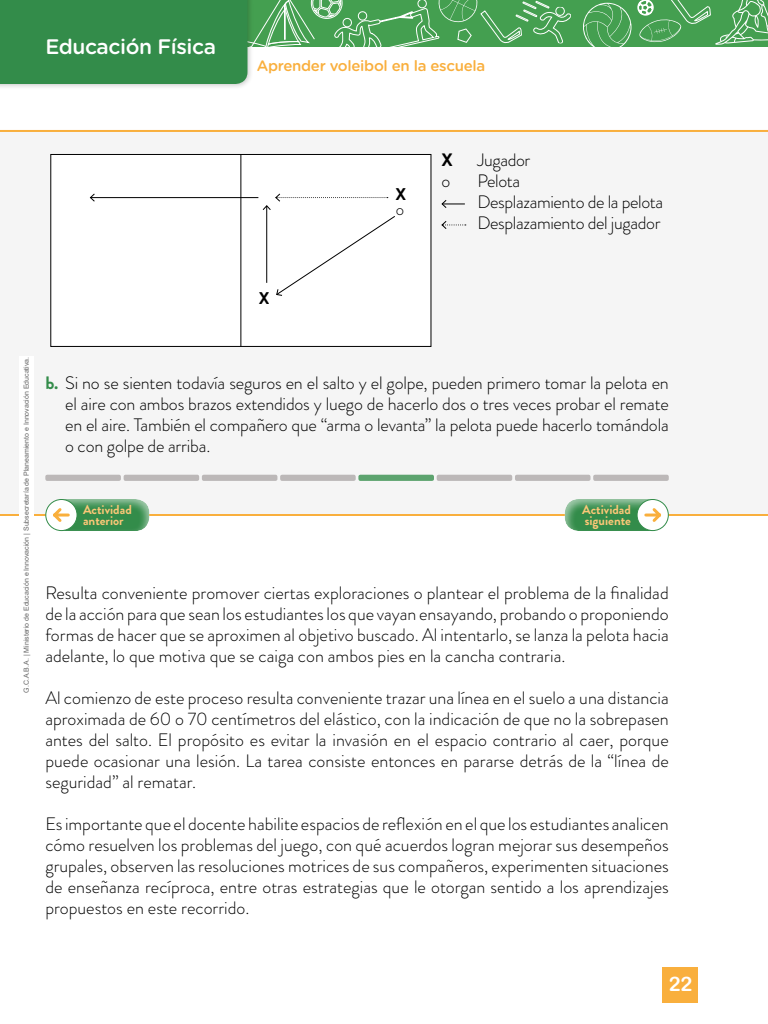
<style>
.page{position:relative;width:768px;height:1024px;background:#fff}
.page>*{position:absolute;margin:0;border:0;box-sizing:border-box;transform-origin:0 0}
.t1{font:500 21px "Gotham Rounded";letter-spacing:-.02em;color:#fff}
.t2{font:20px "Arial Rounded MT Bold";color:#fff}
.t3{font:300 18px/21px "Brandon Grotesque";color:#000;text-align:justify}
.t4{font:300 18px/21px "Brandon Grotesque";letter-spacing:-.02em;color:#000}
.t5{font:700 18px "Brandon Grotesque";color:#000}
.t6{font:700 16.9px "Brandon Grotesque";color:#000}
.t7{font:300 16.9px "Brandon Grotesque";color:#000}
.t8{font:500 15px "Gotham Rounded";letter-spacing:-.02em;color:#f9af3d}
.t9{font:700 13px/11px "Brandon Grotesque";color:#fbc777}
.t10{font:7px "Arial";color:#666}
.s1{font-weight:700;color:#338c4a}
</style>
<div class="page">
<div style="left:240px;top:0;width:528px;height:47px;background:#449f50"></div>
<svg style="left:583px;top:0;width:185px;height:47px"></svg>
<div style="left:662px;top:967px;width:36px;height:36px;background:#f9af3d"></div>
<div style="left:0;top:0;width:254px;height:90px;background:#000;opacity:.22"></div>
<svg style="left:0;top:0;width:571px;height:84px"></svg>
<div style="left:0;top:131px;width:768px;height:384px;background:#f5f5f5"></div>
<div style="left:51px;top:154px;width:380px;height:192px;background:#fff"></div>
<div style="left:50px;top:154px;width:381px;height:193px;border:1px solid #000"></div>
<hr style="left:240px;top:154px;width:1px;height:192px;background:#000">
<svg style="left:262px;top:193px;width:133px;height:103px"></svg>
<hr style="left:90px;top:197px;width:168px;height:1px;background:#000">
<svg style="left:89px;top:193px;width:7px;height:9px"></svg>
<svg style="left:441px;top:200px;width:24px;height:8px"></svg>
<svg style="left:441px;top:221px;width:25px;height:8px"></svg>
<div style="left:45px;top:475px;width:76px;height:6px;background:#bcb8b8;border-radius:2px"></div>
<div style="left:202px;top:475px;width:75px;height:6px;background:#bcb8b8;border-radius:2px"></div>
<div style="left:124px;top:475px;width:75px;height:6px;background:#bcb8b8;border-radius:2px"></div>
<div style="left:280px;top:475px;width:76px;height:6px;background:#bcb8b8;border-radius:2px"></div>
<div style="left:515px;top:475px;width:76px;height:6px;background:#bcb8b8;border-radius:2px"></div>
<div style="left:358px;top:475px;width:76px;height:6px;background:#5ca36e;border-radius:2px"></div>
<div style="left:593px;top:475px;width:76px;height:6px;background:#bcb8b8;border-radius:2px"></div>
<div style="left:437px;top:475px;width:75px;height:6px;background:#bcb8b8;border-radius:2px"></div>
<hr style="left:0;top:514px;width:768px;height:2px;background:#f9af3d">
<div style="left:555px;top:491px;width:106px;height:40px;background:#f5f5f5"></div>
<svg style="left:637px;top:499px;width:31px;height:32px"></svg>
<div style="left:637px;top:499px;width:32px;height:32px;border:1px solid #338c4a;border-radius:50%"></div>
<svg style="left:565px;top:499px;width:99px;height:32px"></svg>
<div style="left:53px;top:499px;width:106px;height:40px;background:#fff"></div>
<svg style="left:46px;top:499px;width:31px;height:32px"></svg>
<div style="left:45px;top:499px;width:33px;height:32px;border:1px solid #338c4a;border-radius:50%"></div>
<svg style="left:50px;top:499px;width:99px;height:32px"></svg>
<hr style="left:0;top:130px;width:768px;height:2px;background:#f9af3d">
<div style="left:19px;top:356px;width:15px;height:337px;background:#fff"></div>
<p class="t1" style="left:45px;top:32px;width:172px">Educación Física</p>
<p class="t8" style="left:257px;top:55px;width:230px">Aprender voleibol en la escuela</p>
<p class="t6" style="left:395px;top:183px;width:12px">X</p>
<p class="t7" style="left:396px;top:197px;width:10px">o</p>
<p class="t5" style="left:441px;top:147px;width:13px">X</p>
<p class="t4" style="left:477px;top:149px;width:55px">Jugador</p>
<p class="t3" style="left:441px;top:170px;width:10px">o</p>
<p class="t4" style="left:477px;top:170px;width:187px">Pelota<br>Desplazamiento de la pelota<br>Desplazamiento del jugador</p>
<p class="t6" style="left:259px;top:287px;width:12px">X</p>
<p class="t10" style="left:22px;top:693px;width:337px;rotate:-90deg">G.C.A.B.A. | Ministerio de Educación e Innovación | Subsecretaría de Planeamiento e Innovación Educativa.</p>
<p class="t3" style="left:65px;top:372px;width:605px;text-indent:-20px"><span class="s1">b.</span> Si no se sienten todavía seguros en el salto y el golpe, pueden primero tomar la pelota en el aire con ambos brazos extendidos y luego de hacerlo dos o tres veces probar el remate en el aire. También el compañero que “arma o levanta” la pelota puede hacerlo tomándola o con golpe de arriba.</p>
<p class="t9" style="left:83px;top:504px;width:50px">Actividad anterior</p>
<p class="t9" style="left:582px;top:504px;width:50px">Actividad siguiente</p>
<p class="t3" style="left:45px;top:582px;width:625px">Resulta conveniente promover ciertas exploraciones o plantear el problema de la finalidad de la acción para que sean los estudiantes los que vayan ensayando, probando o proponiendo formas de hacer que se aproximen al objetivo buscado. Al intentarlo, se lanza la pelota hacia adelante, lo que motiva que se caiga con ambos pies en la cancha contraria.</p>
<p class="t3" style="left:45px;top:687px;width:625px">Al comienzo de este proceso resulta conveniente trazar una línea en el suelo a una distancia aproximada de 60 o 70 centímetros del elástico, con la indicación de que no la sobrepasen antes del salto. El propósito es evitar la invasión en el espacio contrario al caer, porque puede ocasionar una lesión. La tarea consiste entonces en pararse detrás de la “línea de seguridad” al rematar.</p>
<p class="t3" style="left:45px;top:813px;width:625px">Es importante que el docente habilite espacios de reflexión en el que los estudiantes analicen cómo resuelven los problemas del juego, con qué acuerdos logran mejorar sus desempeños grupales, observen las resoluciones motrices de sus compañeros, experimenten situaciones de enseñanza recíproca, entre otras estrategias que le otorgan sentido a los aprendizajes propuestos en este recorrido.</p>
<p class="t2" style="left:669px;top:972px;width:25px">22</p>
</div>
